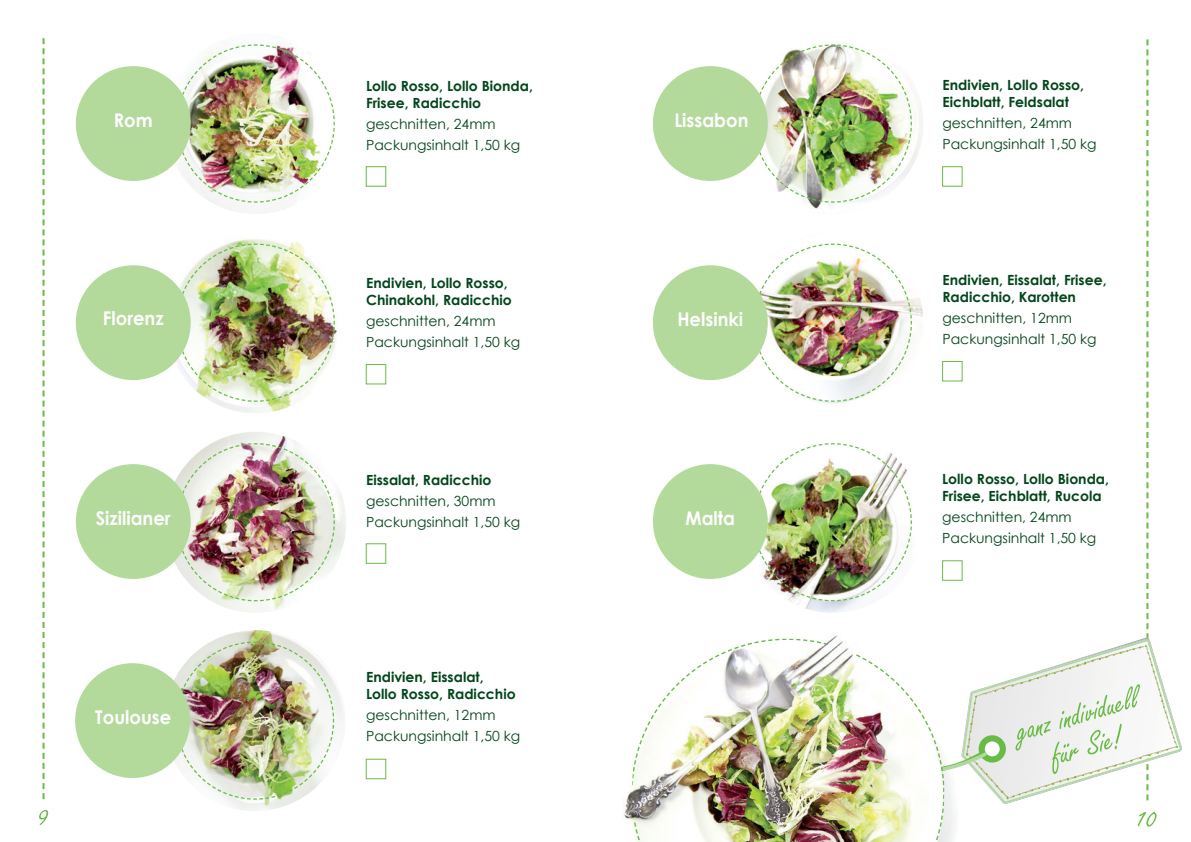
<style>
.page{position:relative;width:1191px;height:842px;background:#fff}
.page>*{position:absolute;margin:0;border:0;box-sizing:border-box;transform-origin:0 0}
.t1{font:700 18.9px "Century Gothic";color:#fff;scale:.95 1}
.t2{font:700 14px/17px "Century Gothic";color:#00461a}
.t3{font:14px "Century Gothic";color:#00461a}
</style>
<div class="page">
<svg style="left:43px;top:38px;width:2px;height:761px"></svg>
<img style="left:165px;top:432px;width:181px;height:181px;border-radius:91px">
<img style="left:176px;top:442px;width:159px;height:160px">
<div style="left:76px;top:464px;width:115px;height:115px;background:#b3d99b;border-radius:50%"></div>
<img style="left:213px;top:239px;width:125px;height:174px">
<img style="left:176px;top:243px;width:159px;height:159px">
<div style="left:76px;top:265px;width:115px;height:115px;background:#b3d99b;border-radius:50%"></div>
<img style="left:178px;top:44px;width:157px;height:159px">
<div style="left:76px;top:66px;width:115px;height:115px;background:#b3d99b;border-radius:50%"></div>
<svg style="left:39px;top:810px;width:9px;height:15px"></svg>
<img style="left:164px;top:630px;width:181px;height:181px;border-radius:91px">
<img style="left:175px;top:641px;width:160px;height:159px">
<div style="left:75px;top:663px;width:115px;height:115px;background:#b3d99b;border-radius:50%"></div>
<div style="left:366px;top:166px;width:20px;height:21px;border:1px solid #68bc45"></div>
<div style="left:366px;top:364px;width:20px;height:20px;border:1px solid #68bc45"></div>
<div style="left:366px;top:759px;width:20px;height:20px;border:1px solid #68bc45"></div>
<div style="left:366px;top:543px;width:20px;height:21px;border:1px solid #68bc45"></div>
<img style="left:631px;top:39px;width:551px;height:803px">
<p class="t1" style="left:114px;top:108px;width:42px">Rom</p>
<p class="t2" style="left:366px;top:77px;width:168px">Lollo Rosso, Lollo Bionda,<br>Frisee, Radicchio</p>
<p class="t3" style="left:366px;top:115px;width:131px">geschnitten, 24mm</p>
<p class="t3" style="left:366px;top:136px;width:156px">Packungsinhalt 1,50 kg</p>
<p class="t1" style="left:674px;top:108px;width:80px">Lissabon</p>
<p class="t2" style="left:942px;top:76px;width:143px">Endivien, Lollo Rosso,<br>Eichblatt, Feldsalat</p>
<p class="t3" style="left:942px;top:114px;width:131px">geschnitten, 24mm</p>
<p class="t3" style="left:942px;top:135px;width:156px">Packungsinhalt 1,50 kg</p>
<p class="t1" style="left:103px;top:307px;width:66px">Florenz</p>
<p class="t2" style="left:366px;top:274px;width:143px">Endivien, Lollo Rosso,</p>
<p class="t2" style="left:366px;top:291px;width:147px">Chinakohl, Radicchio</p>
<p class="t3" style="left:366px;top:313px;width:131px">geschnitten, 24mm</p>
<p class="t3" style="left:366px;top:334px;width:156px">Packungsinhalt 1,50 kg</p>
<p class="t1" style="left:677px;top:307px;width:71px">Helsinki</p>
<p class="t2" style="left:942px;top:271px;width:166px">Endivien, Eissalat, Frisee,<br>Radicchio, Karotten</p>
<p class="t3" style="left:942px;top:309px;width:131px">geschnitten, 12mm</p>
<p class="t3" style="left:942px;top:330px;width:156px">Packungsinhalt 1,50 kg</p>
<p class="t1" style="left:96px;top:506px;width:80px">Sizilianer</p>
<p class="t2" style="left:366px;top:471px;width:127px">Eissalat, Radicchio</p>
<p class="t3" style="left:366px;top:492px;width:131px">geschnitten, 30mm</p>
<p class="t3" style="left:366px;top:513px;width:156px">Packungsinhalt 1,50 kg</p>
<p class="t1" style="left:685px;top:506px;width:54px">Malta</p>
<p class="t2" style="left:942px;top:470px;width:168px">Lollo Rosso, Lollo Bionda,</p>
<p class="t2" style="left:942px;top:487px;width:161px">Frisee, Eichblatt, Rucola</p>
<p class="t3" style="left:942px;top:508px;width:131px">geschnitten, 24mm</p>
<p class="t3" style="left:942px;top:529px;width:156px">Packungsinhalt 1,50 kg</p>
<p class="t1" style="left:95px;top:706px;width:81px">Toulouse</p>
<p class="t2" style="left:366px;top:668px;width:151px">Endivien, Eissalat,<br>Lollo Rosso, Radicchio</p>
<p class="t3" style="left:366px;top:707px;width:131px">geschnitten, 12mm</p>
<p class="t3" style="left:366px;top:728px;width:156px">Packungsinhalt 1,50 kg</p>
</div>
